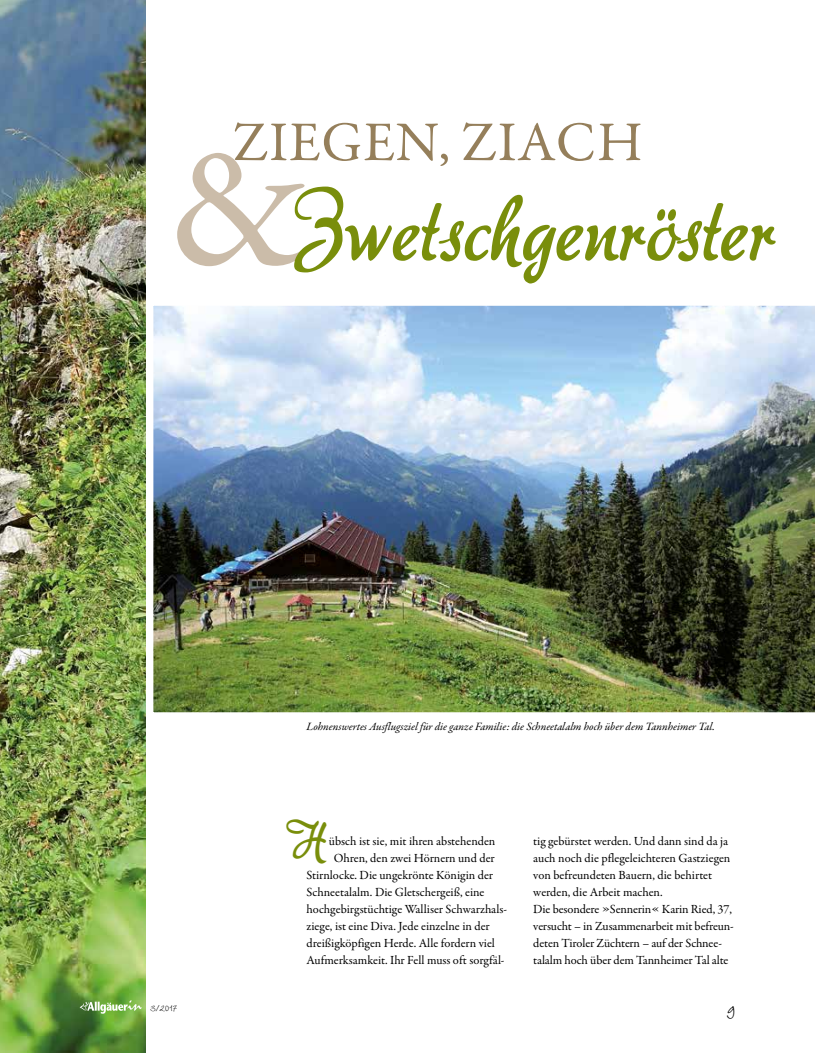
<style>
.page{position:relative;width:815px;height:1053px;background:#fff}
.page>*{position:absolute;margin:0;border:0;box-sizing:border-box;transform-origin:0 0}
.t1{font:88.5px "aka Dora";color:#798e0b}
.t2{font:56.25px "Garamond Premr Pro";letter-spacing:.02em;color:#957f5b}
.t3{font:44.25px "aka Dora";color:#798e0b}
.t4{font:25px "Wiesbaden Swing";color:#000}
.t5{font:12.5px/17px "Garamond Premr Pro";letter-spacing:-.005em;color:#000}
.t6{font:12.5px "Wiesbaden Swing";color:#000}
.t7{font:italic 11.25px "Garamond Premr Pro";letter-spacing:-.005em;color:#000}
</style>
<div class="page">
<img style="left:0;top:0;width:146px;height:1052px">
<img style="left:153px;top:305px;width:662px;height:408px">
<svg style="left:177px;top:153px;width:128px;height:113px"></svg>
<svg style="left:80px;top:1000px;width:62px;height:13px"></svg>
<h2 class="t2" style="left:233px;top:108px;width:411px">ZIEGEN, ZIACH</h2>
<h1 class="t1" style="left:294px;top:169px;width:484px">Zwetschgenröster</h1>
<p class="t6" style="left:150px;top:1001px;width:28px">3/2017</p>
<p class="t7" style="left:306px;top:719px;width:410px">Lohnenswertes Ausflugsziel für die ganze Familie: die Schneetalalm hoch über dem Tannheimer Tal.</p>
<h3 class="t3" style="left:286px;top:810px;width:43px">H</h3>
<p class="t5" style="left:329px;top:832px;width:168px">übsch ist sie, mit ihren abstehenden</p>
<p class="t5" style="left:334px;top:849px;width:162px">Ohren, den zwei Hörnern und der</p>
<p class="t5" style="left:306px;top:866px;width:188px">Stirnlocke. Die ungekrönte Königin der</p>
<p class="t5" style="left:306px;top:883px;width:180px">Schneetalalm. Die Gletschergeiß, eine</p>
<p class="t5" style="left:306px;top:900px;width:202px">hochgebirgstüchtige Walliser Schwarzhals-</p>
<p class="t5" style="left:306px;top:917px;width:185px">ziege, ist eine Diva. Jede einzelne in der</p>
<p class="t5" style="left:306px;top:934px;width:190px">dreißigköpfigen Herde. Alle fordern viel</p>
<p class="t5" style="left:306px;top:951px;width:200px">Aufmerksamkeit. Ihr Fell muss oft sorgfäl-</p>
<p class="t5" style="left:533px;top:832px;width:202px">tig gebürstet werden. Und dann sind da ja auch noch die pflegeleichteren Gastziegen von befreundeten Bauern, die behirtet werden, die Arbeit machen.<br>Die besondere »Sennerin« Karin Ried, 37, versucht – in Zusammenarbeit mit befreun&shy;deten Tiroler Züchtern – auf der Schnee&shy;talalm hoch über dem Tannheimer Tal alte</p>
<h3 class="t4" style="left:726px;top:997px;width:10px">9</h3>
</div>
